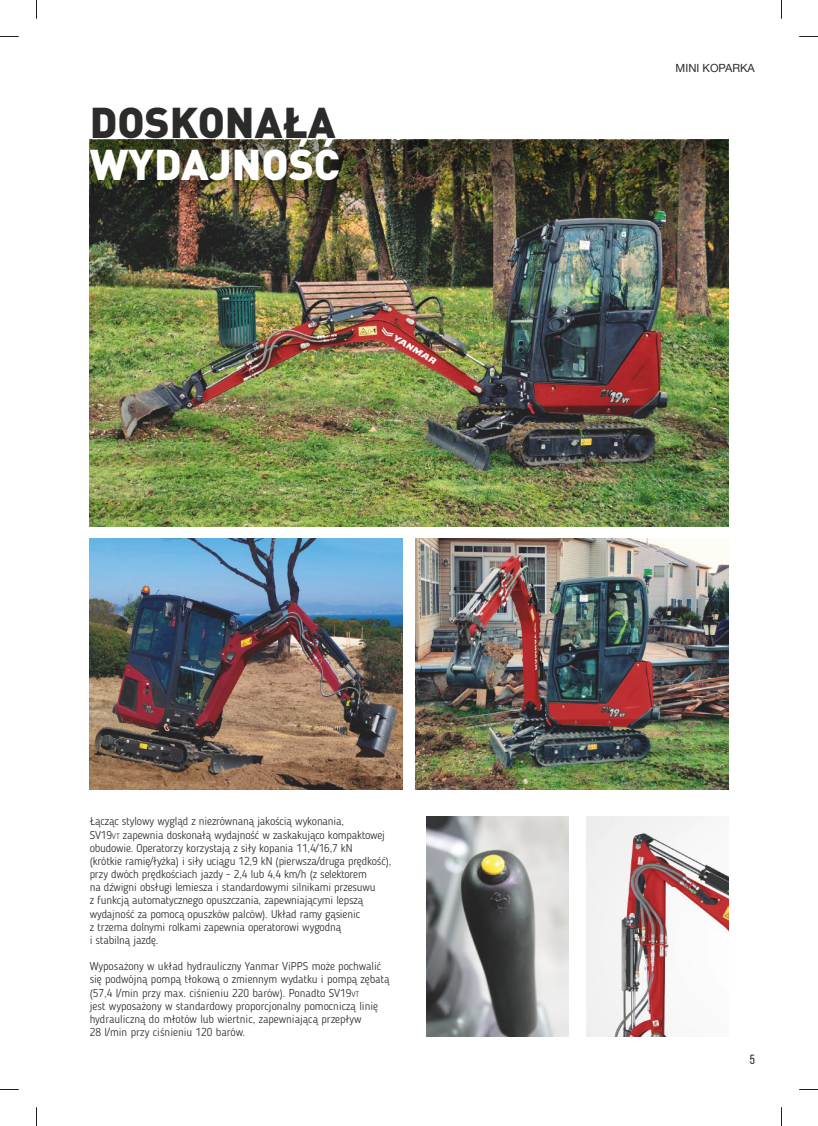
<style>
.page{position:relative;width:818px;height:1126px;background:#fff}
.page>*{position:absolute;margin:0;border:0;box-sizing:border-box;transform-origin:0 0}
.t1{font:900 42.5px "DIN Pro";color:#2b2b2a}
.t2{font:900 42.5px "DIN Pro";color:#fff}
.t3{font:13.25px "Bebas Neue";color:#2b2b2a}
.t4{font:300 11.25px/13.2px "Blogger Sans";letter-spacing:-.01em;color:#2b2b2a}
.t5{font:11.25px "Helvetica Neue LT Com";color:#2b2b2a}
.s1{font-size:7.88px}
</style>
<div class="page">
<img style="left:90px;top:218px;width:637px;height:308px">
<img style="left:90px;top:140px;width:637px;height:78px">
<img style="left:90px;top:538px;width:312px;height:251px">
<img style="left:415px;top:538px;width:312px;height:251px">
<img style="left:426px;top:816px;width:142px;height:220px">
<img style="left:586px;top:816px;width:141px;height:220px">
<svg style="left:0;top:36px;width:19px;height:1px"></svg>
<svg style="left:799px;top:36px;width:18px;height:1px"></svg>
<svg style="left:0;top:1089px;width:19px;height:1px"></svg>
<svg style="left:799px;top:1089px;width:18px;height:1px"></svg>
<svg style="left:36px;top:0;width:1px;height:19px"></svg>
<svg style="left:36px;top:1107px;width:1px;height:18px"></svg>
<h1 class="t1" style="left:90px;top:86px;width:247px">DOSKONAŁA</h1>
<h1 class="t2" style="left:90px;top:128px;width:251px">WYDAJNOŚĆ</h1>
<p class="t4" style="left:90px;top:814px;width:303px">Łącząc stylowy wygląd z niezrównaną jakością wykonania,<br>SV19<span class="s1">vt</span> zapewnia doskonałą wydajność w zaskakująco kompaktowej obudowie. Operatorzy korzystają z siły kopania 11,4/16,7 kN<br>(krótkie ramię/łyżka) i siły uciągu 12,9 kN (pierwsza/druga prędkość), przy dwóch prędkościach jazdy - 2,4 lub 4,4 km/h (z selektorem<br>na dźwigni obsługi lemiesza i standardowymi silnikami przesuwu<br>z funkcją automatycznego opuszczania, zapewniającymi lepszą wydajność za pomocą opuszków palców). Układ ramy gąsienic<br>z trzema dolnymi rolkami zapewnia operatorowi wygodną<br>i stabilną jazdę.</p>
<p class="t4" style="left:90px;top:959px;width:301px">Wyposażony w układ hydrauliczny Yanmar ViPPS może pochwalić się podwójną pompą tłokową o zmiennym wydatku i pompą zębatą (57,4 l/min przy max. ciśnieniu 220 barów). Ponadto SV19<span class="s1">vt<br></span>jest wyposażony w standardowy proporcjonalny pomocniczą linię hydrauliczną do młotów lub wiertnic, zapewniającą przepływ<br>28 l/min przy ciśnieniu 120 barów.</p>
<p class="t5" style="left:675px;top:61px;width:81px">MINI KOPARKA</p>
<p class="t3" style="left:749px;top:1052px;width:7px">5</p>
</div>
